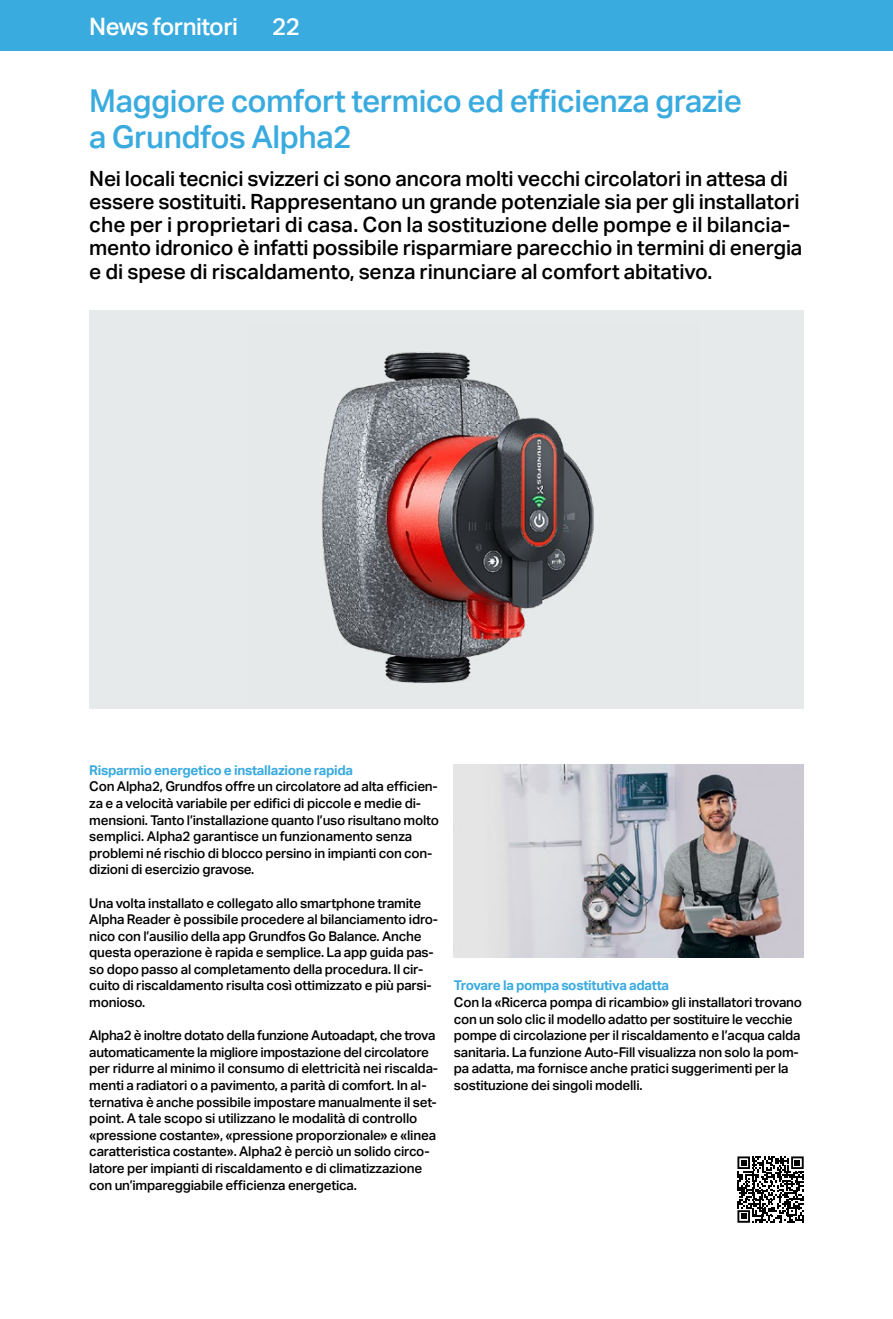
<style>
.page{position:relative;width:893px;height:1319px;background:#fff}
.page>*{position:absolute;margin:0;border:0;box-sizing:border-box;transform-origin:0 0}
.t1{font:500 31.5px/36px "Aktiv Grotesk";letter-spacing:-.015em;color:#3aabdf}
.t2{font:500 24px "Aktiv Grotesk";letter-spacing:-.025em;color:#fff}
.t3{font:500 21px/23.2px "Aktiv Grotesk";letter-spacing:-.01em;color:#000}
.t4{font:500 13.5px/16.6px "Aktiv Grotesk";letter-spacing:-.015em;color:#000}
.s1{font-weight:700;color:#3aabdf}
</style>
<div class="page">
<div style="left:0;top:0;width:893px;height:51px;background:#3aabdf"></div>
<div style="left:89px;top:310px;width:715px;height:398px;background:#e7eaeb"></div>
<img style="left:321px;top:352px;width:273px;height:331px">
<img style="left:454px;top:764px;width:349px;height:193px">
<svg style="left:737px;top:1156px;width:67px;height:66px"></svg>
<h2 class="t2" style="left:89px;top:13px;width:150px">News fornitori</h2>
<h2 class="t2" style="left:272px;top:13px;width:29px">22</h2>
<p class="t1" style="left:89px;top:83px;width:654px">Maggiore comfort termico ed efficienza grazie a Grundfos Alpha2</p>
<p class="t3" style="left:89px;top:167px;width:715px">Nei locali tecnici svizzeri ci sono ancora molti vecchi circolatori in attesa di essere sostituiti. Rappresentano un grande potenziale sia per gli installatori che per i proprietari di casa. Con la sostituzione delle pompe e il bilancia&shy;mento idronico è infatti possibile risparmiare parecchio in termini di energia e di spese di riscaldamento, senza rinunciare al comfort abitativo.</p>
<p class="t4" style="left:89px;top:761px;width:351px"><span class="s1">Risparmio energetico e installazione rapida<br></span>Con Alpha2, Grundfos offre un circolatore ad alta efficien&shy;za e a velocità variabile per edifici di piccole e medie di&shy;mensioni. Tanto l’installazione quanto l’uso risultano molto semplici. Alpha2 garantisce un funzionamento senza problemi né rischio di blocco persino in impianti con con&shy;dizioni di esercizio gravose.</p>
<p class="t4" style="left:89px;top:894px;width:350px">Una volta installato e collegato allo smartphone tramite Alpha Reader è possibile procedere al bilanciamento idro&shy;nico con l’ausilio della app Grundfos Go Balance. Anche questa operazione è rapida e semplice. La app guida pas&shy;so dopo passo al completamento della procedura. Il cir&shy;cuito di riscaldamento risulta così ottimizzato e più parsi&shy;monioso.</p>
<p class="t4" style="left:89px;top:1027px;width:350px">Alpha2 è inoltre dotato della funzione Autoadapt, che trova automaticamente la migliore impostazione del circolatore per ridurre al minimo il consumo di elettricità nei riscalda&shy;menti a radiatori o a pavimento, a parità di comfort. In al&shy;ternativa è anche possibile impostare manualmente il set&shy;point. A tale scopo si utilizzano le modalità di controllo «pressione costante», «pressione proporzionale» e «linea caratteristica costante». Alpha2 è perciò un solido circo&shy;latore per impianti di riscaldamento e di climatizzazione con un’impareggiabile efficienza energetica.</p>
<p class="t4" style="left:454px;top:977px;width:350px"><span class="s1">Trovare la pompa sostitutiva adatta<br></span>Con la «Ricerca pompa di ricambio» gli installatori trovano con un solo clic il modello adatto per sostituire le vecchie pompe di circolazione per il riscaldamento e l’acqua calda sanitaria. La funzione Auto-Fill visualizza non solo la pom&shy;pa adatta, ma fornisce anche pratici suggerimenti per la sostituzione dei singoli modelli.</p>
</div>
